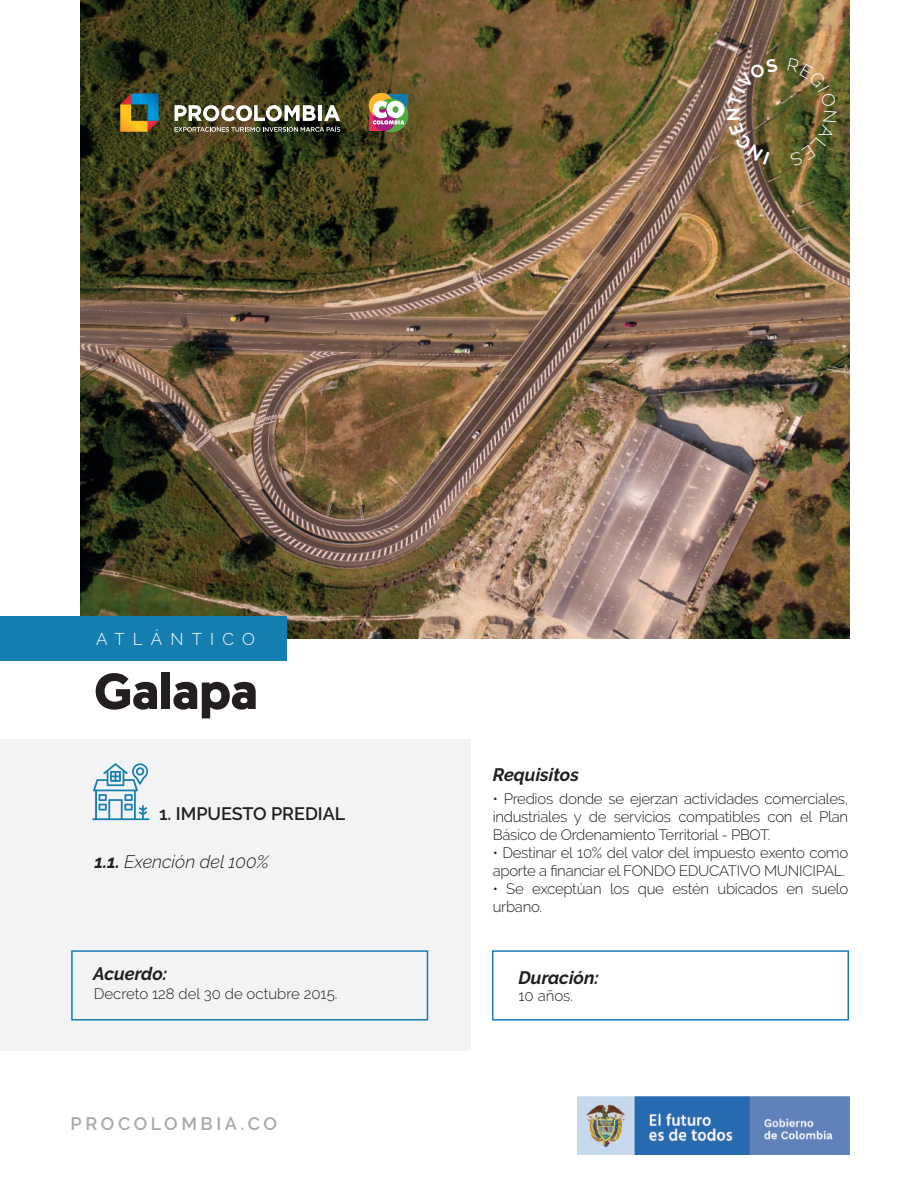
<style>
.page{position:relative;width:918px;height:1188px;background:#fff}
.page>*{position:absolute;margin:0;border:0;box-sizing:border-box;transform-origin:0 0}
.t1{font:700 50.4px "Geomanist";color:#231f20}
.t2{font:italic 700 18px "Raleway";color:#231f20}
.t3{font:italic 300 18px "Raleway";color:#231f20}
.t4{font:600 18px "Raleway";color:#231f20}
.t5{font:600 18px "Raleway";letter-spacing:.2em;color:#a8a9ad}
.t6{font:300 16.95px "Raleway";letter-spacing:.48em;color:#fff}
.t7{font:300 15px/18px "Raleway";letter-spacing:-.02em;color:#231f20}
.t8{font:300 15px "Raleway";color:#231f20}
.s1{font-weight:700}
</style>
<div class="page">
<img style="left:80px;top:0;width:769px;height:638px">
<div style="left:0;top:739px;width:470px;height:312px;background:#f2f3f4"></div>
<div style="left:0;top:616px;width:286px;height:45px;background:#157eb1"></div>
<svg style="left:92px;top:763px;width:58px;height:57px"></svg>
<svg style="left:120px;top:93px;width:39px;height:39px;background:#707b56"></svg>
<img style="left:175px;top:105px;width:165px;height:27px">
<div style="left:369px;top:105px;width:26px;height:26px;background:#ee2b5b"></div>
<div style="left:386px;top:94px;width:22px;height:22px;background:#1178b6"></div>
<div style="left:369px;top:93px;width:25px;height:25px;background:#fcb62c;border-radius:50%"></div>
<div style="left:375px;top:99px;width:33px;height:33px;background:#52aa46;border-radius:50%"></div>
<div style="left:373px;top:109px;width:22px;height:22px;background:#a31f7a;border-radius:50%"></div>
<svg style="left:373px;top:101px;width:31px;height:24px"></svg>
<div style="left:71px;top:950px;width:357px;height:71px;border:2px solid #157eb1"></div>
<div style="left:492px;top:950px;width:357px;height:71px;border:2px solid #157eb1"></div>
<img style="left:578px;top:1097px;width:271px;height:57px">
<img style="left:727px;top:58px;width:51px;height:107px">
<img style="left:787px;top:58px;width:50px;height:108px">
<p class="t6" style="left:96px;top:629px;width:160px">ATLÁNTICO</p>
<h1 class="t1" style="left:94px;top:658px;width:165px">Galapa</h1>
<p class="t4" style="left:159px;top:803px;width:188px">1. IMPUESTO PREDIAL</p>
<p class="t3" style="left:95px;top:851px;width:176px"><span class="s1">1.1.</span> Exención del 100%</p>
<p class="t2" style="left:493px;top:764px;width:88px">Requisitos</p>
<p class="t7" style="left:493px;top:790px;width:357px;text-align:justify">• Predios donde se ejerzan actividades comerciales, industriales y de servicios compatibles con el Plan Básico de Ordenamiento Territorial - PBOT.</p>
<p class="t7" style="left:493px;top:844px;width:357px">• Destinar el 10% del valor del impuesto exento como aporte a financiar el FONDO EDUCATIVO MUNICIPAL.</p>
<p class="t7" style="left:493px;top:880px;width:357px">• Se exceptúan los que estén ubicados en suelo urbano.</p>
<p class="t2" style="left:93px;top:964px;width:76px">Acuerdo:</p>
<p class="t2" style="left:519px;top:967px;width:82px">Duración:</p>
<p class="t8" style="left:94px;top:985px;width:245px">Decreto 128 del 30 de octubre 2015.</p>
<p class="t7" style="left:519px;top:987px;width:56px">10 años.</p>
<p class="t5" style="left:71px;top:1113px;width:208px">PROCOLOMBIA.CO</p>
</div>
